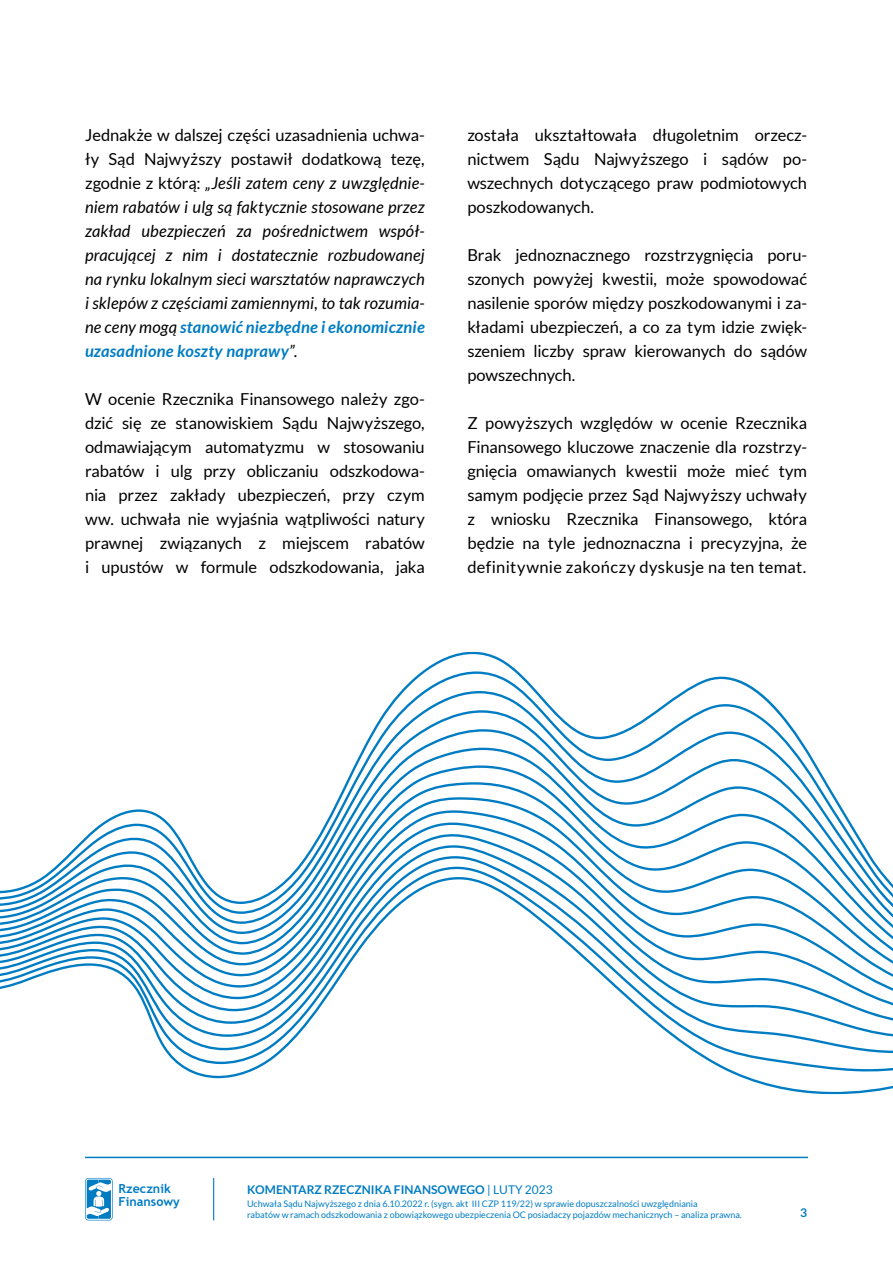
<style>
.page{position:relative;width:893px;height:1263px;background:#fff}
.page>*{position:absolute;margin:0;border:0;box-sizing:border-box;transform-origin:0 0}
.t1{font:16.5px/24px "Lato";letter-spacing:-.005em;color:#000;text-align:justify}
.t2{font:italic 16.5px/24px "Lato";letter-spacing:.005em;color:#000;text-align:justify}
.t3{font:700 12.45px/12.6px "Trebuchet MS";color:#007cc3}
.t4{font:700 12px "Lato";color:#007cc3}
.t5{font:9px/10.5px "Lato";color:#007cc3}
.s1{font-style:normal}
.s2{font-weight:700;color:#007cc3}
.s3{font-weight:400}
</style>
<div class="page">
<svg style="left:85px;top:1178px;width:28px;height:42px"></svg>
<hr style="left:213px;top:1178px;width:1px;height:42px;background:#007cc3">
<hr style="left:85px;top:1157px;width:723px;height:1px;background:#007cc3">
<svg style="left:386px;top:691px;width:393px;height:19px"></svg>
<svg style="left:373px;top:710px;width:421px;height:19px"></svg>
<svg style="left:364px;top:729px;width:442px;height:18px"></svg>
<svg style="left:354px;top:747px;width:463px;height:18px"></svg>
<svg style="left:346px;top:765px;width:481px;height:17px"></svg>
<svg style="left:339px;top:782px;width:497px;height:15px"></svg>
<svg style="left:132px;top:797px;width:711px;height:13px"></svg>
<svg style="left:104px;top:810px;width:747px;height:12px"></svg>
<svg style="left:89px;top:822px;width:769px;height:12px"></svg>
<svg style="left:77px;top:834px;width:788px;height:11px"></svg>
<svg style="left:66px;top:845px;width:805px;height:11px"></svg>
<svg style="left:56px;top:856px;width:822px;height:10px"></svg>
<svg style="left:42px;top:866px;width:845px;height:11px"></svg>
<svg style="left:0;top:877px;width:893px;height:218px"></svg>
<p class="t2" style="left:85px;top:123px;width:341px"><span class="s1">Jednakże w dalszej części uzasadnienia uchwa&shy;ły Sąd Najwyższy postawił dodatkową tezę, zgodnie z którą:</span> „Jeśli zatem ceny z uwzględnie&shy;niem rabatów i ulg są faktycznie stosowane przez zakład ubezpieczeń za pośrednictwem współ&shy;pracującej z nim i dostatecznie rozbudowanej na rynku lokalnym sieci warsztatów naprawczych i sklepów z częściami zamiennymi, to tak rozumia&shy;ne ceny mogą <span class="s2">stanowić niezbędne i ekonomicznie uzasadnione koszty naprawy</span>”.</p>
<p class="t1" style="left:85px;top:387px;width:341px">W ocenie Rzecznika Finansowego należy zgo&shy;dzić się ze stanowiskiem Sądu Najwyższego, odmawiającym automatyzmu w stosowaniu rabatów i ulg przy obliczaniu odszkodowa&shy;nia przez zakłady ubezpieczeń, przy czym ww. uchwała nie wyjaśnia wątpliwości natury prawnej związanych z miejscem rabatów i upustów w formule odszkodowania, jaka</p>
<p class="t1" style="left:467px;top:123px;width:341px">została ukształtowała długoletnim orzecz&shy;nictwem Sądu Najwyższego i sądów po&shy;wszechnych dotyczącego praw podmiotowych poszkodowanych.</p>
<p class="t1" style="left:467px;top:243px;width:341px">Brak jednoznacznego rozstrzygnięcia poru&shy;szonych powyżej kwestii, może spowodować nasilenie sporów między poszkodowanymi i za&shy;kładami ubezpieczeń, a co za tym idzie zwięk&shy;szeniem liczby spraw kierowanych do sądów powszechnych.</p>
<p class="t1" style="left:467px;top:411px;width:341px">Z powyższych względów w ocenie Rzecznika Finansowego kluczowe znaczenie dla rozstrzy&shy;gnięcia omawianych kwestii może mieć tym samym podjęcie przez Sąd Najwyższy uchwały z wniosku Rzecznika Finansowego, która będzie na tyle jednoznaczna i precyzyjna, że definitywnie zakończy dyskusje na ten temat.</p>
<p class="t3" style="left:119px;top:1183px;width:63px">Rzecznik<br>Finansowy</p>
<p class="t4" style="left:247px;top:1182px;width:307px">KOMENTARZ RZECZNIKA FINANSOWEGO <span class="s3">| LUTY 2023</span></p>
<p class="t5" style="left:247px;top:1198px;width:496px">Uchwała Sądu Najwyższego z dnia 6.10.2022 r. (sygn. akt III CZP 119/22) w sprawie dopuszczalności uwzględniania<br>rabatów w ramach odszkodowania z obowiązkowego ubezpieczenia OC posiadaczy pojazdów mechanicznych – analiza prawna.</p>
<p class="t4" style="left:800px;top:1206px;width:8px">3</p>
</div>
